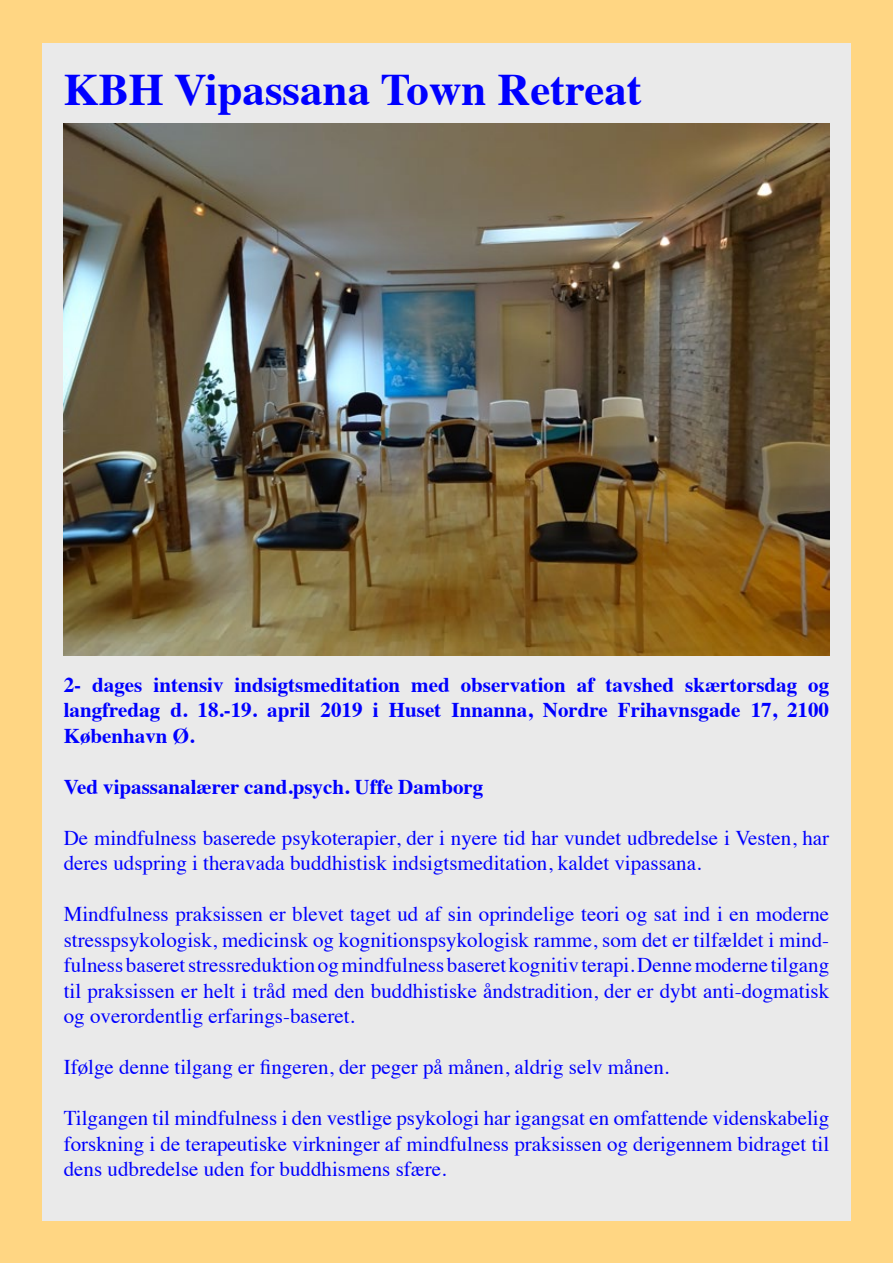
<style>
.page{position:relative;width:893px;height:1263px;background:#ffd683}
.page>*{position:absolute;margin:0;border:0;box-sizing:border-box;transform-origin:0 0}
.t1{font:700 45px "Times";color:#00f}
.t2{font:21px/25.5px "Times";color:#00f;text-align:justify}
.t3{font:700 21px/25.5px "Times";color:#00f;text-align:justify}
</style>
<div class="page">
<div style="left:42px;top:43px;width:808px;height:1177px;background:#eaeaea"></div>
<img style="left:64px;top:123px;width:765px;height:532px">
<h1 class="t1" style="left:64px;top:47px;width:580px">KBH Vipassana Town Retreat</h1>
<p class="t3" style="left:64px;top:669px;width:767px">2- dages intensiv indsigtsmeditation med observation af tavshed skærtorsdag og langfredag d. 18.-19. april 2019 i Huset Innanna, Nordre Frihavnsgade 17, 2100<br>København Ø.</p>
<p class="t3" style="left:64px;top:771px;width:421px">Ved vipassanalærer cand.psych. Uffe Damborg</p>
<p class="t2" style="left:64px;top:823px;width:767px">De mindfulness baserede psykoterapier, der i nyere tid har vundet udbredelse i Vesten, har deres udspring i theravada buddhistisk indsigtsmeditation, kaldet vipassana.</p>
<p class="t2" style="left:64px;top:899px;width:767px">Mindfulness praksissen er blevet taget ud af sin oprindelige teori og sat ind i en moderne stresspsykologisk, medicinsk og kognitionspsykologisk ramme, som det er tilfældet i mind&shy;fulness baseret stressreduktion og mindfulness baseret kognitiv terapi. Denne moderne tilgang til praksissen er helt i tråd med den buddhistiske åndstradition, der er dybt anti-dogmatisk og overordentlig erfarings-baseret.</p>
<p class="t2" style="left:64px;top:1052px;width:607px">Ifølge denne tilgang er fingeren, der peger på månen, aldrig selv månen.</p>
<p class="t2" style="left:64px;top:1103px;width:767px">Tilgangen til mindfulness i den vestlige psykologi har igangsat en omfattende videnskabelig forskning i de terapeutiske virkninger af mindfulness praksissen og derigennem bidraget til dens udbredelse uden for buddhismens sfære.</p>
</div>
